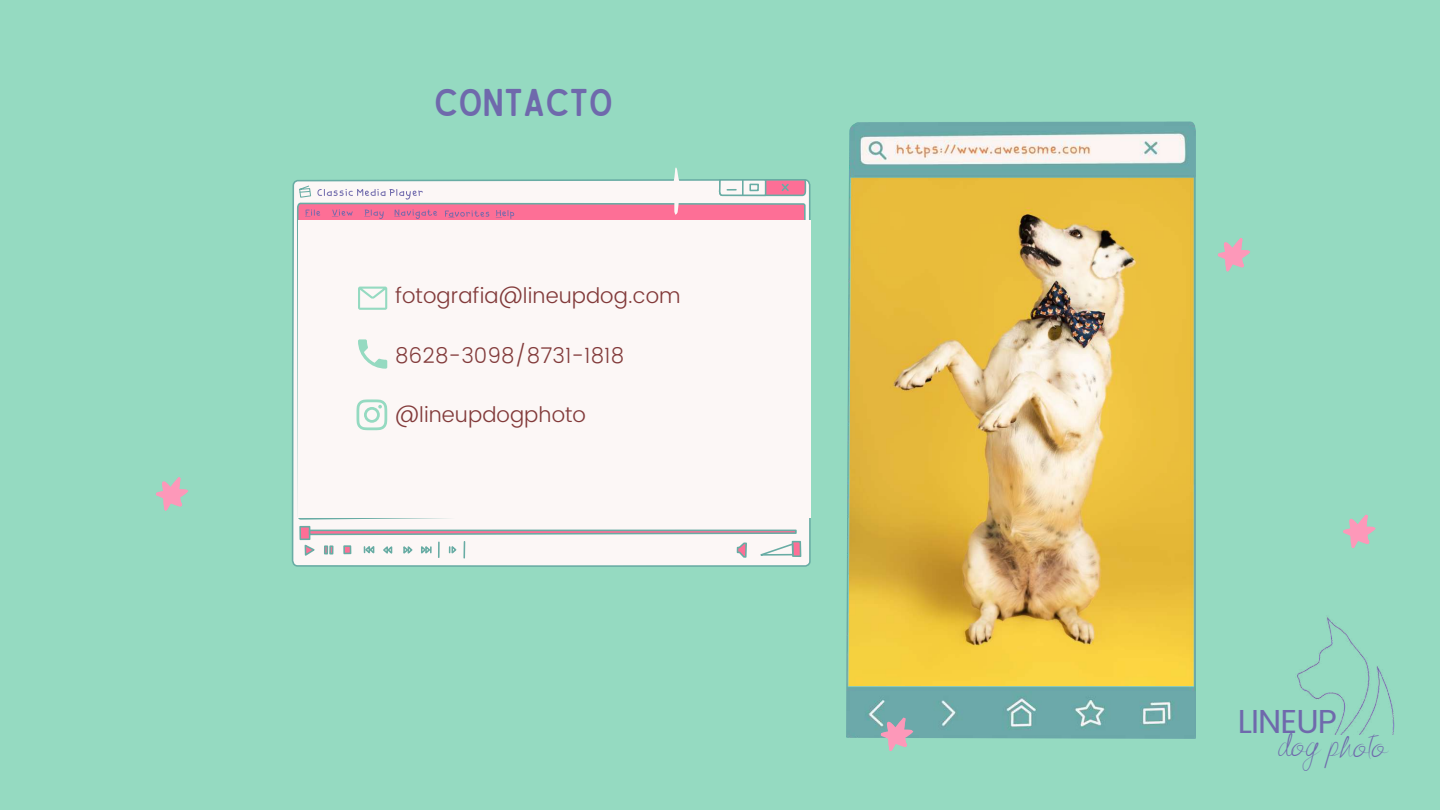
<style>
.page{position:relative;width:1440px;height:810px;background:#95dac1}
.page>*{position:absolute;margin:0;border:0;box-sizing:border-box;transform-origin:0 0}
.t1{font:38.3px "Alamanda";color:#6f69ac}
.t2{font:37px "Sailors";letter-spacing:.005em;color:#6f69ac}
.t3{font:33.2px "Poppins";letter-spacing:-.025em;color:#6f69ac}
.t4{font:300 21.4px "Poppins";letter-spacing:.005em;color:#823a3a}
</style>
<div class="page">
<img style="left:846px;top:121px;width:350px;height:618px">
<svg style="left:292px;top:180px;width:519px;height:387px;background:#e3eae8"></svg>
<div style="left:300px;top:527px;width:10px;height:12px;background:#fd6f96"></div>
<div style="left:299px;top:526px;width:11px;height:14px;border:2px solid #68aca4"></div>
<svg style="left:303px;top:529px;width:499px;height:30px;background:#e6e1e2"></svg>
<div style="left:298px;top:221px;width:513px;height:297px;background:#fcf7f6"></div>
<svg style="left:1217px;top:238px;width:34px;height:34px"></svg>
<svg style="left:876px;top:711px;width:41px;height:40px"></svg>
<svg style="left:1343px;top:514px;width:33px;height:34px"></svg>
<svg style="left:156px;top:477px;width:33px;height:34px"></svg>
<svg style="left:296px;top:167px;width:512px;height:202px"></svg>
<svg style="left:357px;top:399px;width:30px;height:31px"></svg>
<img style="left:1297px;top:617px;width:98px;height:117px">
<h2 class="t2" style="left:434px;top:89px;width:180px">CONTACTO</h2>
<p class="t4" style="left:395px;top:283px;width:287px">fotografia@lineupdog.com</p>
<p class="t4" style="left:395px;top:343px;width:231px">8628-3098/8731-1818</p>
<p class="t4" style="left:395px;top:403px;width:192px">@lineupdogphoto</p>
<h3 class="t3" style="left:1238px;top:702px;width:101px">LINEUP</h3>
<h1 class="t1" style="left:1280px;top:719px;width:111px;rotate:1deg">dog photo</h1>
</div>
